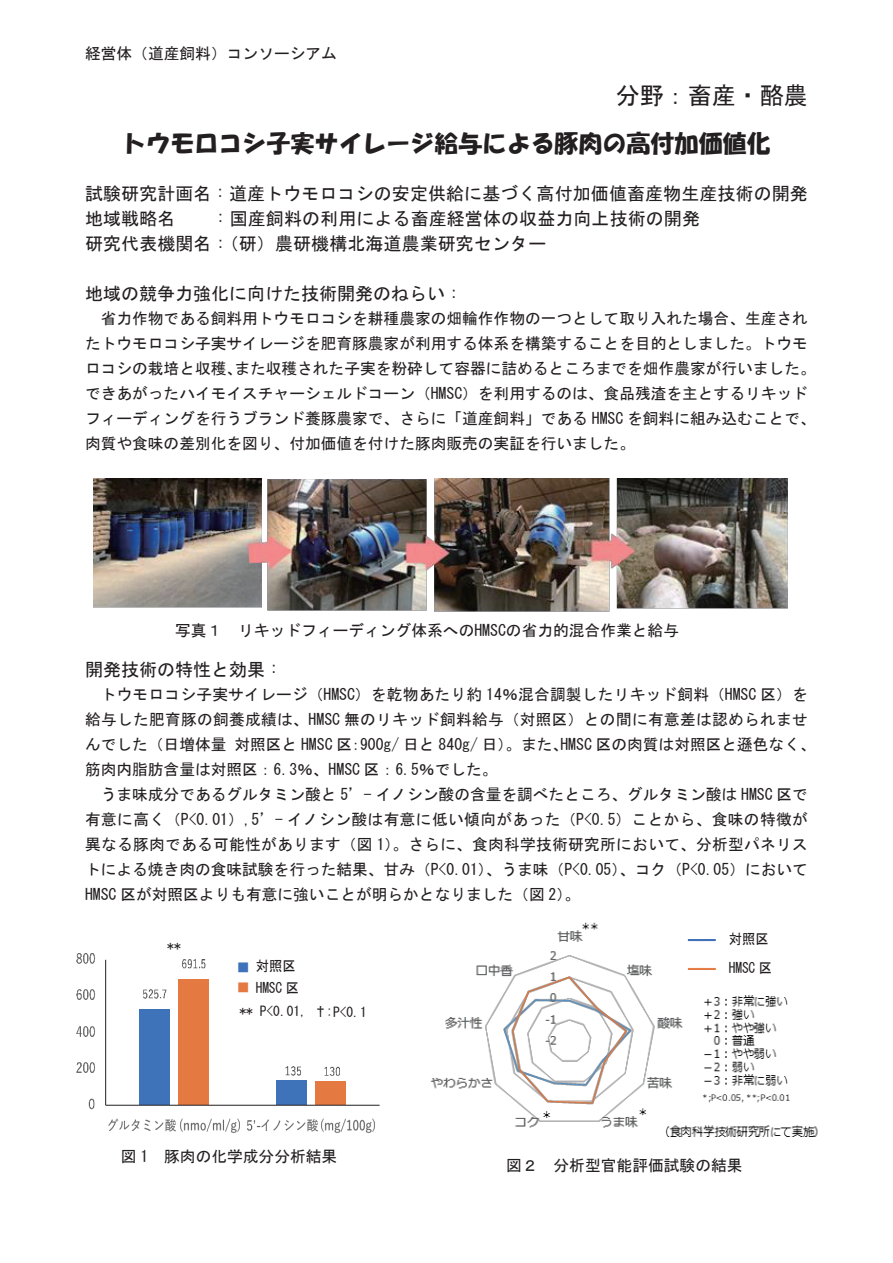
<style>
.page{position:relative;width:893px;height:1263px;background:#fff}
.page>*{position:absolute;margin:0;border:0;box-sizing:border-box;transform-origin:0 0}
.みだし{font:24px "HGS Soei Kakupoptai";color:#231f20}
.ぶんや{font:24px "MS Gothic";color:#231f20}
.りーど{font:18px "MS Gothic";letter-spacing:.005em;color:#231f20}
.小見出し{font:18px "MS Gothic";color:#231f20}
.基本本文{font:15.75px/25px "MS Gothic";color:#231f20}
.柱ひだり{font:15.75px "MS Gothic";color:#231f20}
.t1{font:14.4px/29px "MS Gothic";color:#231f20;scale:.93 1}
.t2{font:13.5px "MS Gothic";color:#231f20}
.s1{font-size:13.5px;color:#3e72b9}
.s2{font-size:13.5px;color:#e47941}
.s3{color:#3e72b9}
.s4{color:#e47941}
</style>
<div class="page">
<img style="left:94px;top:478px;width:694px;height:134px">
<div style="left:276px;top:1080px;width:31px;height:25px;background:#3e72b9"></div>
<div style="left:139px;top:1010px;width:31px;height:95px;background:#3e72b9"></div>
<div style="left:315px;top:1081px;width:31px;height:24px;background:#e47941"></div>
<div style="left:178px;top:979px;width:31px;height:126px;background:#e47941"></div>
<hr style="left:105px;top:960px;width:1px;height:145px;background:#231f20">
<hr style="left:106px;top:1105px;width:274px;height:1px;background:#231f20">
<img style="left:139px;top:989px;width:31px;height:21px">
<img style="left:285px;top:1066px;width:17px;height:10px">
<img style="left:182px;top:959px;width:24px;height:10px">
<img style="left:324px;top:1066px;width:16px;height:10px">
<img style="left:88px;top:1098px;width:7px;height:12px">
<img style="left:76px;top:1062px;width:19px;height:11px">
<img style="left:76px;top:1026px;width:19px;height:11px">
<img style="left:76px;top:989px;width:19px;height:11px">
<img style="left:76px;top:953px;width:19px;height:11px">
<img style="left:108px;top:1118px;width:61px;height:14px">
<img style="left:169px;top:1118px;width:142px;height:15px">
<img style="left:237px;top:1118px;width:9px;height:15px">
<img style="left:246px;top:1118px;width:24px;height:15px">
<img style="left:311px;top:1118px;width:64px;height:15px">
<img style="left:430px;top:922px;width:388px;height:215px">
<div style="left:678px;top:918px;width:118px;height:69px;background:#fff"></div>
<svg style="left:688px;top:939px;width:27px;height:2px"></svg>
<svg style="left:688px;top:968px;width:27px;height:2px"></svg>
<p class="柱ひだり" style="left:85px;top:45px;width:253px">経営体（道産飼料）コンソーシアム</p>
<p class="ぶんや" style="left:616px;top:83px;width:193px">分野：畜産・酪農</p>
<p class="みだし" style="left:122px;top:131px;width:650px">トウモロコシ子実サイレージ給与による豚肉の高付加価値化</p>
<p class="りーど" style="left:85px;top:184px;width:724px">試験研究計画名：道産トウモロコシの安定供給に基づく高付加価値畜産物生産技術の開発</p>
<p class="りーど" style="left:85px;top:209px;width:616px">地域戦略名　　：国産飼料の利用による畜産経営体の収益力向上技術の開発</p>
<p class="りーど" style="left:85px;top:234px;width:463px">研究代表機関名：（研）農研機構北海道農業研究センター</p>
<p class="小見出し" style="left:85px;top:284px;width:379px">地域の競争力強化に向けた技術開発のねらい：</p>
<p class="基本本文" style="left:85px;top:306px;width:732px;text-indent:16px">省力作物である飼料用トウモロコシを耕種農家の畑輪作作物の一つとして取り入れた場合、生産されたトウモロコシ子実サイレージを肥育豚農家が利用する体系を構築することを目的としました。トウモロコシの栽培と収穫、また収穫された子実を粉砕して容器に詰めるところまでを畑作農家が行いました。できあがったハイモイスチャーシェルドコーン（HMSC）を利用するのは、食品残渣を主とするリキッドフィーディングを行うブランド養豚農家で、さらに「道産飼料」である HMSC を飼料に組み込むことで、肉質や食味の差別化を図り、付加価値を付けた豚肉販売の実証を行いました。</p>
<p class="基本本文" style="left:175px;top:617px;width:505px">写真１ リキッドフィーディング体系へのHMSCの省力的混合作業と給与</p>
<p class="小見出し" style="left:85px;top:660px;width:200px">開発技術の特性と効果：</p>
<p class="基本本文" style="left:85px;top:681px;width:732px;text-indent:16px">トウモロコシ子実サイレージ（HMSC）を乾物あたり約 14％混合調製したリキッド飼料（HMSC 区）を給与した肥育豚の飼養成績は、HMSC 無のリキッド飼料給与（対照区）との間に有意差は認められませんでした（日増体量 対照区と HMSC 区：900g/ 日と 840g/ 日）。また、HMSC 区の肉質は対照区と遜色なく、筋肉内脂肪含量は対照区：6.3％、HMSC 区：6.5％でした。</p>
<p class="基本本文" style="left:85px;top:782px;width:724px;text-align:justify;text-indent:16px">うま味成分であるグルタミン酸と 5’- イノシン酸の含量を調べたところ、グルタミン酸は HMSC 区で有意に高く（P&lt;0.01）,5’- イノシン酸は有意に低い傾向があった（P&lt;0.5）ことから、食味の特徴が異なる豚肉である可能性があります（図 1）。さらに、食肉科学技術研究所において、分析型パネリストによる焼き肉の食味試験を行った結果、甘み（P&lt;0.01）、うま味（P&lt;0.05）、コク（P&lt;0.05）においてHMSC 区が対照区よりも有意に強いことが明らかとなりました（図 2）。</p>
<p class="t2" style="left:167px;top:940px;width:15px">**</p>
<p class="t1" style="left:236px;top:951px;width:65px"><span class="s1">■</span> 対照区</p>
<p class="t2" style="left:240px;top:1004px;width:15px">**</p>
<p class="t1" style="left:236px;top:973px;width:69px"><span class="s2">■</span> HMSC 区</p>
<p class="t2" style="left:260px;top:1004px;width:109px">P&lt;0.01, †:P&lt;0.1</p>
<p class="基本本文" style="left:121px;top:1144px;width:218px">図 1 豚肉の化学成分分析結果</p>
<p class="t1" style="left:688px;top:924px;width:92px"><span class="s3">――</span> 対照区<span class="s4">――</span> HMSC 区</p>
<p class="基本本文" style="left:506px;top:1153px;width:238px">図２ 分析型官能評価試験の結果</p>
</div>
